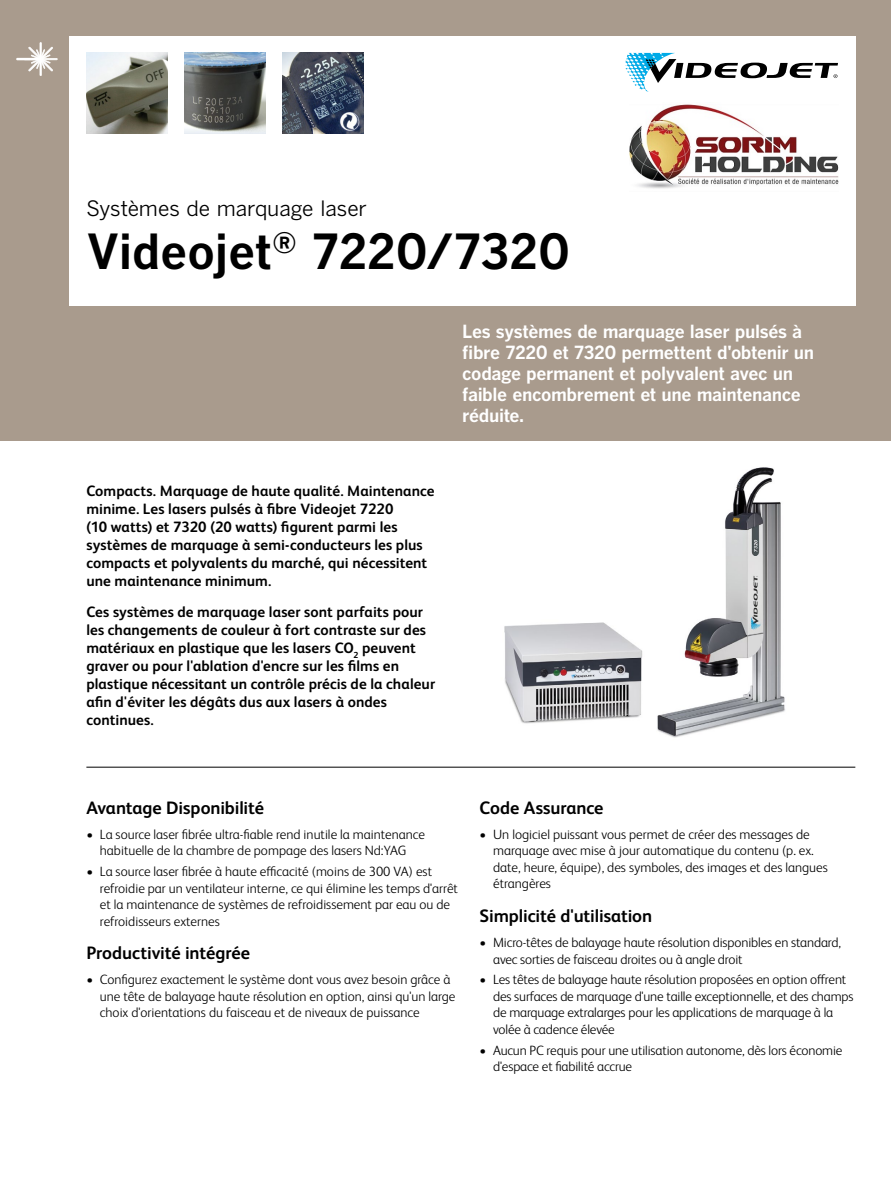
<style>
.page{position:relative;width:891px;height:1188px;background:#fff}
.page>*{position:absolute;margin:0;border:0;box-sizing:border-box;transform-origin:0 0}
.t1{font:700 48px "Benton Gothic";color:#000}
.t2{font:21px "Benton Gothic";letter-spacing:-.01em;color:#000}
.t3{font:700 18px/21px "Benton Gothic";letter-spacing:-.02em;color:#fff}
.t4{font:700 18px "FS Albert Pro";letter-spacing:-.01em;color:#000}
.t5{font:700 15px/18px "FS Albert Pro";letter-spacing:.005em;color:#000}
.t6{font:300 13.5px/16.5px "FS Albert Pro";color:#000}
</style>
<div class="page">
<div style="left:0;top:0;width:891px;height:441px;background:#a99b8d"></div>
<div style="left:69px;top:36px;width:786px;height:270px;background:#fff"></div>
<hr style="left:16px;top:58px;width:26px;height:2px;background:#fff">
<hr style="left:24px;top:58px;width:34px;height:2px;background:#fff">
<hr style="left:40px;top:42px;width:2px;height:34px;background:#fff">
<svg style="left:28px;top:47px;width:25px;height:24px"></svg>
<svg style="left:625px;top:53px;width:213px;height:39px"></svg>
<hr style="left:86px;top:767px;width:769px;height:1px;background:#000">
<img style="left:185px;top:53px;width:81px;height:81px">
<img style="left:283px;top:53px;width:81px;height:81px">
<img style="left:86px;top:53px;width:81px;height:81px">
<img style="left:504px;top:467px;width:281px;height:271px">
<img style="left:629px;top:104px;width:210px;height:85px">
<h2 class="t2" style="left:86px;top:197px;width:282px">Systèmes de marquage laser</h2>
<h1 class="t1" style="left:86px;top:224px;width:485px">Videojet<sup>®</sup> 7220/7320</h1>
<p class="t5" style="left:86px;top:481px;width:350px">Compacts. Marquage de haute qualité. Maintenance minime. Les lasers pulsés à fibre Videojet 7220<br>(10 watts) et 7320 (20 watts) figurent parmi les systèmes de marquage à semi-conducteurs les plus compacts et polyvalents du marché, qui nécessitent une maintenance minimum.</p>
<p class="t5" style="left:86px;top:602px;width:350px">Ces systèmes de marquage laser sont parfaits pour les changements de couleur à fort contraste sur des matériaux en plastique que les lasers CO<sub>2</sub> peuvent graver ou pour l'ablation d'encre sur les films en plastique nécessitant un contrôle précis de la chaleur afin d'éviter les dégâts dus aux lasers à ondes continues.</p>
<h3 class="t3" style="left:462px;top:321px;width:353px">Les systèmes de marquage laser pulsés à fibre 7220 et 7320 permettent d'obtenir un codage permanent et polyvalent avec un faible encombrement et une maintenance réduite.</h3>
<h3 class="t4" style="left:86px;top:795px;width:179px">Avantage Disponibilité</h3>
<p class="t6" style="left:86px;top:825px;width:340px;text-align:center">• La source laser fibrée ultra-fiable rend inutile la maintenance habituelle de la chambre de pompage des lasers Nd:YAG</p>
<p class="t6" style="left:100px;top:862px;width:360px;text-indent:-14px">• La source laser fibrée à haute efficacité (moins de 300 VA) est refroidie par un ventilateur interne, ce qui élimine les temps d'arrêt et la maintenance de systèmes de refroidissement par eau ou de refroidisseurs externes</p>
<h3 class="t4" style="left:86px;top:940px;width:165px">Productivité intégrée</h3>
<p class="t6" style="left:100px;top:971px;width:357px;text-indent:-14px">• Configurez exactement le système dont vous avez besoin grâce à une tête de balayage haute résolution en option, ainsi qu'un large choix d'orientations du faisceau et de niveaux de puissance</p>
<h3 class="t4" style="left:480px;top:795px;width:125px">Code Assurance</h3>
<p class="t6" style="left:493px;top:825px;width:336px;text-indent:-14px">• Un logiciel puissant vous permet de créer des messages de marquage avec mise à jour automatique du contenu (p. ex. date, heure, équipe), des symboles, des images et des langues étrangères</p>
<h3 class="t4" style="left:480px;top:903px;width:174px">Simplicité d'utilisation</h3>
<p class="t6" style="left:493px;top:933px;width:349px;text-indent:-14px">• Micro-têtes de balayage haute résolution disponibles en standard, avec sorties de faisceau droites ou à angle droit</p>
<p class="t6" style="left:493px;top:971px;width:362px;text-indent:-14px">• Les têtes de balayage haute résolution proposées en option offrent des surfaces de marquage d'une taille exceptionnelle, et des champs de marquage extralarges pour les applications de marquage à la volée à cadence élevée</p>
<p class="t6" style="left:493px;top:1041px;width:351px;text-indent:-14px">• Aucun PC requis pour une utilisation autonome, dès lors économie d'espace et fiabilité accrue</p>
</div>
